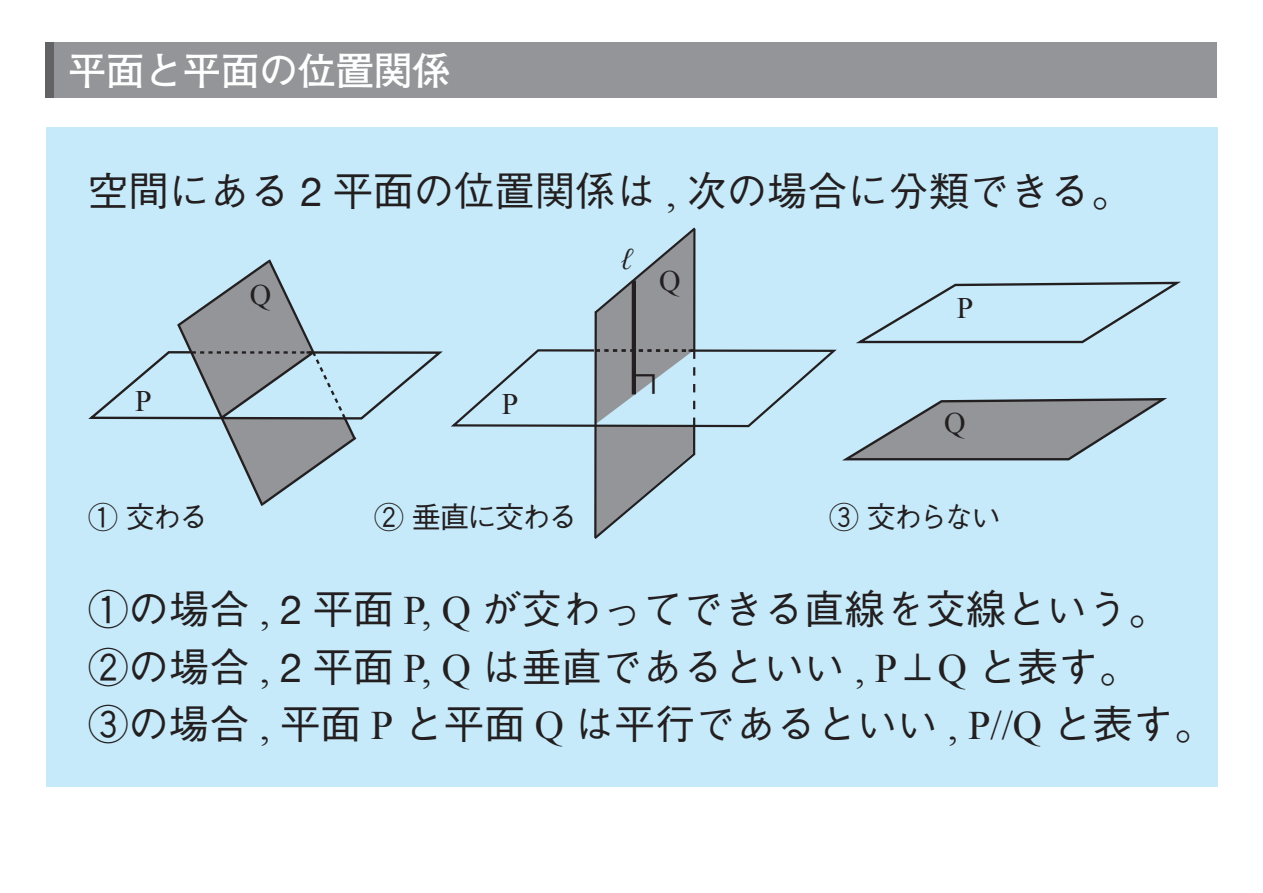
<style>
.page{position:relative;width:1263px;height:893px;background:#fff}
.page>*{position:absolute;margin:0;border:0;box-sizing:border-box;transform-origin:0 0}
.t1{font:500 40.35px/57.4px "Gothic BBB";color:#231f20}
.t2{font:700 38.25px "Futo Go B101";color:#fff}
.t3{font:500 29.7px "Gothic BBB";letter-spacing:-.095em;color:#231f20}
.t4{font:29.7px "Times New Roman";color:#231f20}
.t5{font:italic 29.7px "Times New Roman";color:#231f20}
.s1{font-family:"Helvetica Neue";font-weight:400}
.s2{font-family:"Times New Roman";font-weight:400}
</style>
<div class="page">
<div style="left:46px;top:43px;width:1171px;height:55px;background:#939598"></div>
<div style="left:46px;top:43px;width:8px;height:55px;background:#636366"></div>
<div style="left:46px;top:128px;width:1171px;height:659px;background:#c6eafa"></div>
<svg style="left:88px;top:227px;width:1093px;height:312px"></svg>
<p class="t2" style="left:68px;top:48px;width:384px">平面と平面の位置関係</p>
<p class="t1" style="left:88px;top:163px;width:1044px">空間にある <span class="s1">2</span> 平面の位置関係は <span class="s2">,</span> 次の場合に分類できる。</p>
<p class="t4" style="left:135px;top:381px;width:18px">P</p>
<p class="t4" style="left:250px;top:275px;width:23px">Q</p>
<p class="t4" style="left:502px;top:384px;width:18px">P</p>
<p class="t3" style="left:88px;top:500px;width:122px">① 交わる</p>
<p class="t3" style="left:374px;top:500px;width:205px">② 垂直に交わる</p>
<p class="t5" style="left:621px;top:239px;width:14px">ℓ</p>
<p class="t4" style="left:659px;top:261px;width:23px">Q</p>
<p class="t4" style="left:957px;top:288px;width:18px">P</p>
<p class="t4" style="left:944px;top:403px;width:23px">Q</p>
<p class="t3" style="left:829px;top:500px;width:173px">③ 交わらない</p>
<p class="t1" style="left:88px;top:582px;width:1127px">①の場合 <span class="s2">,</span> <span class="s1">2</span> 平面 <span class="s2">P, Q</span> が交わってできる直線を交線という。<br>②の場合 <span class="s2">,</span> <span class="s1">2</span> 平面 <span class="s2">P, Q</span> は垂直であるといい <span class="s2">, P</span>⊥<span class="s2">Q</span> と表す。<br>③の場合 <span class="s2">,</span> 平面 <span class="s2">P</span> と平面 <span class="s2">Q</span> は平行であるといい <span class="s2">, P//Q</span> と表す。</p>
</div>
